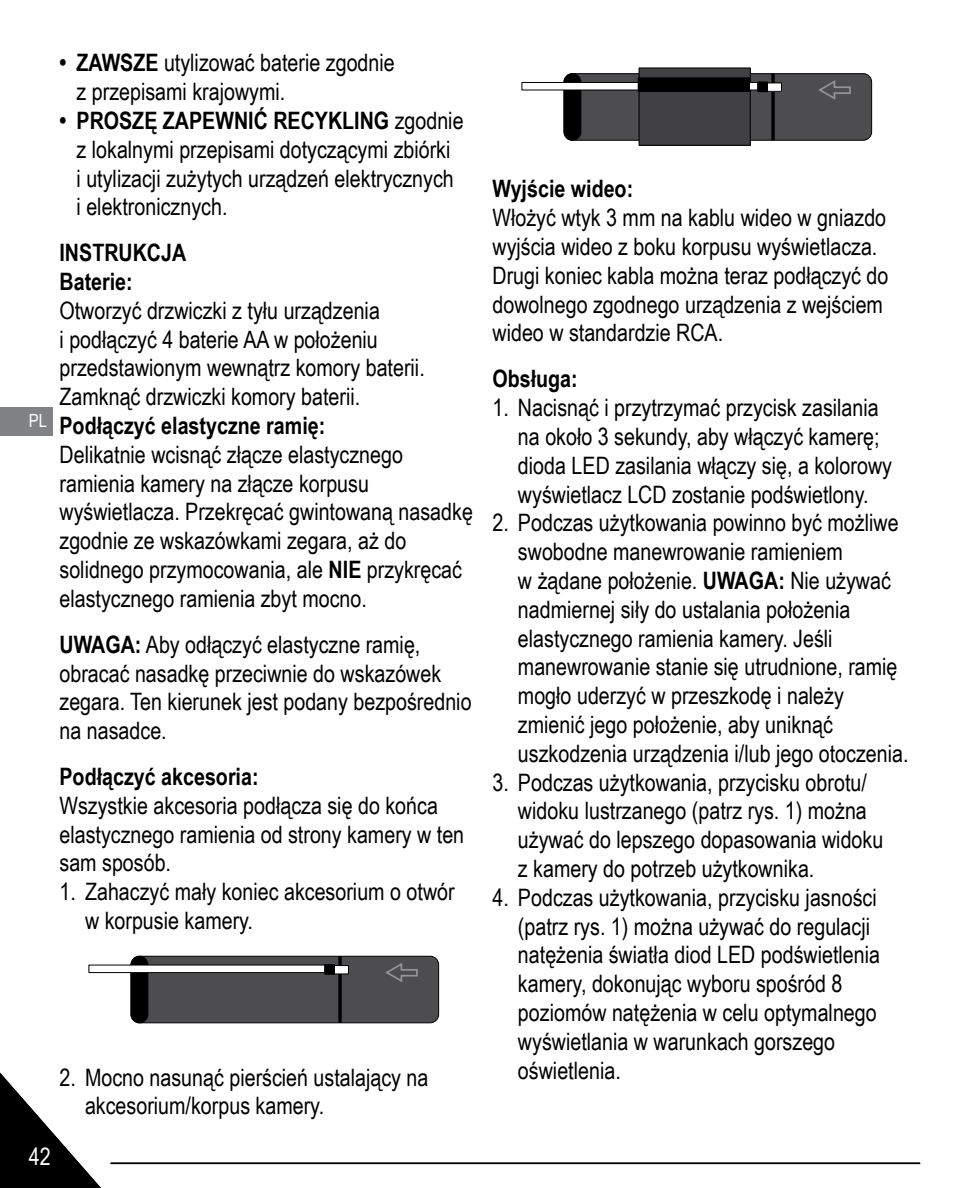
<style>
.page{position:relative;width:972px;height:1188px;background:#fff}
.page>*{position:absolute;margin:0;border:0;box-sizing:border-box;transform-origin:0 0}
.t1{font:24px/28.8px "Arial Narrow";color:#000}
.t2{font:700 24px/28.8px "Arial Narrow";color:#000}
.t3{font:24px "Arial Narrow";color:#fff}
.t4{font:18.3px "Arial Narrow";color:#fff}
.s1{font-weight:700}
</style>
<div class="page">
<svg style="left:0;top:1072px;width:120px;height:116px"></svg>
<hr style="left:111px;top:1163px;width:809px;height:1px;background:#000">
<div style="left:0;top:407px;width:53px;height:28px;background:#808285"></div>
<div style="left:131px;top:956px;width:308px;height:67px;background:#4d4d4f;border-radius:8px"></div>
<div style="left:131px;top:956px;width:308px;height:67px;border:1px solid #000;border-radius:8px"></div>
<div style="left:131px;top:956px;width:17px;height:67px;background:#000;border-radius:8px"></div>
<div style="left:131px;top:956px;width:17px;height:67px;border:1px solid #000;border-radius:8px"></div>
<svg style="left:338px;top:956px;width:4px;height:67px"></svg>
<div style="left:89px;top:965px;width:236px;height:8px;background:#fff"></div>
<div style="left:88px;top:965px;width:237px;height:8px;border:1px solid #000"></div>
<div style="left:334px;top:966px;width:14px;height:8px;background:#fff"></div>
<div style="left:334px;top:965px;width:15px;height:9px;border:1px solid #000"></div>
<div style="left:325px;top:965px;width:9px;height:9px;background:#000"></div>
<div style="left:324px;top:964px;width:11px;height:11px;border:1px solid #000"></div>
<svg style="left:385px;top:963px;width:33px;height:19px"></svg>
<div style="left:564px;top:74px;width:308px;height:66px;background:#4d4d4f;border-radius:8px"></div>
<div style="left:564px;top:73px;width:308px;height:68px;border:1px solid #000;border-radius:8px"></div>
<div style="left:564px;top:74px;width:17px;height:66px;background:#000;border-radius:8px"></div>
<div style="left:564px;top:73px;width:17px;height:68px;border:1px solid #000;border-radius:8px"></div>
<svg style="left:771px;top:74px;width:4px;height:66px"></svg>
<div style="left:639px;top:68px;width:111px;height:77px;background:#414042"></div>
<div style="left:639px;top:68px;width:112px;height:78px;border:1px solid #000"></div>
<div style="left:522px;top:82px;width:236px;height:8px;background:#fff"></div>
<div style="left:521px;top:82px;width:237px;height:8px;border:1px solid #000"></div>
<div style="left:767px;top:83px;width:14px;height:8px;background:#fff"></div>
<div style="left:767px;top:83px;width:15px;height:9px;border:1px solid #000"></div>
<div style="left:758px;top:82px;width:9px;height:10px;background:#000"></div>
<div style="left:757px;top:82px;width:11px;height:10px;border:1px solid #000"></div>
<svg style="left:818px;top:80px;width:33px;height:20px"></svg>
<div style="left:638px;top:78px;width:111px;height:13px;background:#000"></div>
<div style="left:638px;top:77px;width:112px;height:15px;border:1px solid #000"></div>
<p class="t4" style="left:29px;top:407px;width:20px">PL</p>
<p class="t1" style="left:77px;top:48px;width:320px;text-indent:-17px"><span class="s1">• ZAWSZE</span> utylizować baterie zgodnie z przepisami krajowymi.</p>
<p class="t1" style="left:77px;top:105px;width:389px;text-indent:-17px"><span class="s1">• PROSZĘ ZAPEWNIĆ RECYKLING</span> zgodnie z lokalnymi przepisami dotyczącymi zbiórki<br>i utylizacji zużytych urządzeń elektrycznych i elektronicznych.</p>
<p class="t2" style="left:60px;top:237px;width:128px">INSTRUKCJA<br>Baterie:</p>
<p class="t1" style="left:60px;top:295px;width:367px">Otworzyć drzwiczki z tyłu urządzenia<br>i podłączyć 4 baterie AA w położeniu przedstawionym wewnątrz komory baterii.<br>Zamknąć drzwiczki komory baterii.</p>
<p class="t2" style="left:60px;top:410px;width:267px">Podłączyć elastyczne ramię:</p>
<p class="t1" style="left:60px;top:439px;width:415px">Delikatnie wcisnąć złącze elastycznego ramienia kamery na złącze korpusu wyświetlacza. Przekręcać gwintowaną nasadkę zgodnie ze wskazówkami zegara, aż do solidnego przymocowania, ale <span class="s1">NIE</span> przykręcać elastycznego ramienia zbyt mocno.</p>
<p class="t1" style="left:60px;top:629px;width:414px"><span class="s1">UWAGA:</span> Aby odłączyć elastyczne ramię, obracać nasadkę przeciwnie do wskazówek zegara. Ten kierunek jest podany bezpośrednio na nasadce.</p>
<p class="t2" style="left:60px;top:761px;width:201px">Podłączyć akcesoria:</p>
<p class="t1" style="left:60px;top:790px;width:406px">Wszystkie akcesoria podłącza się do końca elastycznego ramienia od strony kamery w ten sam sposób.</p>
<p class="t1" style="left:85px;top:876px;width:371px;text-indent:-26px">1. Zahaczyć mały koniec akcesorium o otwór w korpusie kamery.</p>
<p class="t1" style="left:85px;top:1062px;width:345px;text-indent:-26px">2. Mocno nasunąć pierścień ustalający na akcesorium/korpus kamery.</p>
<p class="t3" style="left:29px;top:1138px;width:23px">42</p>
<p class="t2" style="left:492px;top:173px;width:142px">Wyjście wideo:</p>
<p class="t1" style="left:492px;top:203px;width:397px">Włożyć wtyk 3 mm na kablu wideo w gniazdo wyjścia wideo z boku korpusu wyświetlacza.<br>Drugi koniec kabla można teraz podłączyć do dowolnego zgodnego urządzenia z wejściem wideo w standardzie RCA.</p>
<p class="t2" style="left:492px;top:363px;width:87px">Obsługa:</p>
<p class="t1" style="left:518px;top:392px;width:376px;text-indent:-26px">1. Nacisnąć i przytrzymać przycisk zasilania na około 3 sekundy, aby włączyć kamerę; dioda LED zasilania włączy się, a kolorowy wyświetlacz LCD zostanie podświetlony.</p>
<p class="t1" style="left:518px;top:508px;width:392px;text-indent:-26px">2. Podczas użytkowania powinno być możliwe swobodne manewrowanie ramieniem<br>w żądane położenie. <span class="s1">UWAGA:</span> Nie używać nadmiernej siły do ustalania położenia elastycznego ramienia kamery. Jeśli manewrowanie stanie się utrudnione, ramię mogło uderzyć w przeszkodę i należy zmienić jego położenie, aby uniknąć uszkodzenia urządzenia i/lub jego otoczenia.</p>
<p class="t1" style="left:518px;top:767px;width:367px;text-indent:-26px">3. Podczas użytkowania, przycisku obrotu/ widoku lustrzanego (patrz rys. 1) można używać do lepszego dopasowania widoku z kamery do potrzeb użytkownika.</p>
<p class="t1" style="left:518px;top:882px;width:364px;text-indent:-26px">4. Podczas użytkowania, przycisku jasności (patrz rys. 1) można używać do regulacji natężenia światła diod LED podświetlenia kamery, dokonując wyboru spośród 8 poziomów natężenia w celu optymalnego wyświetlania w warunkach gorszego oświetlenia.</p>
</div>
